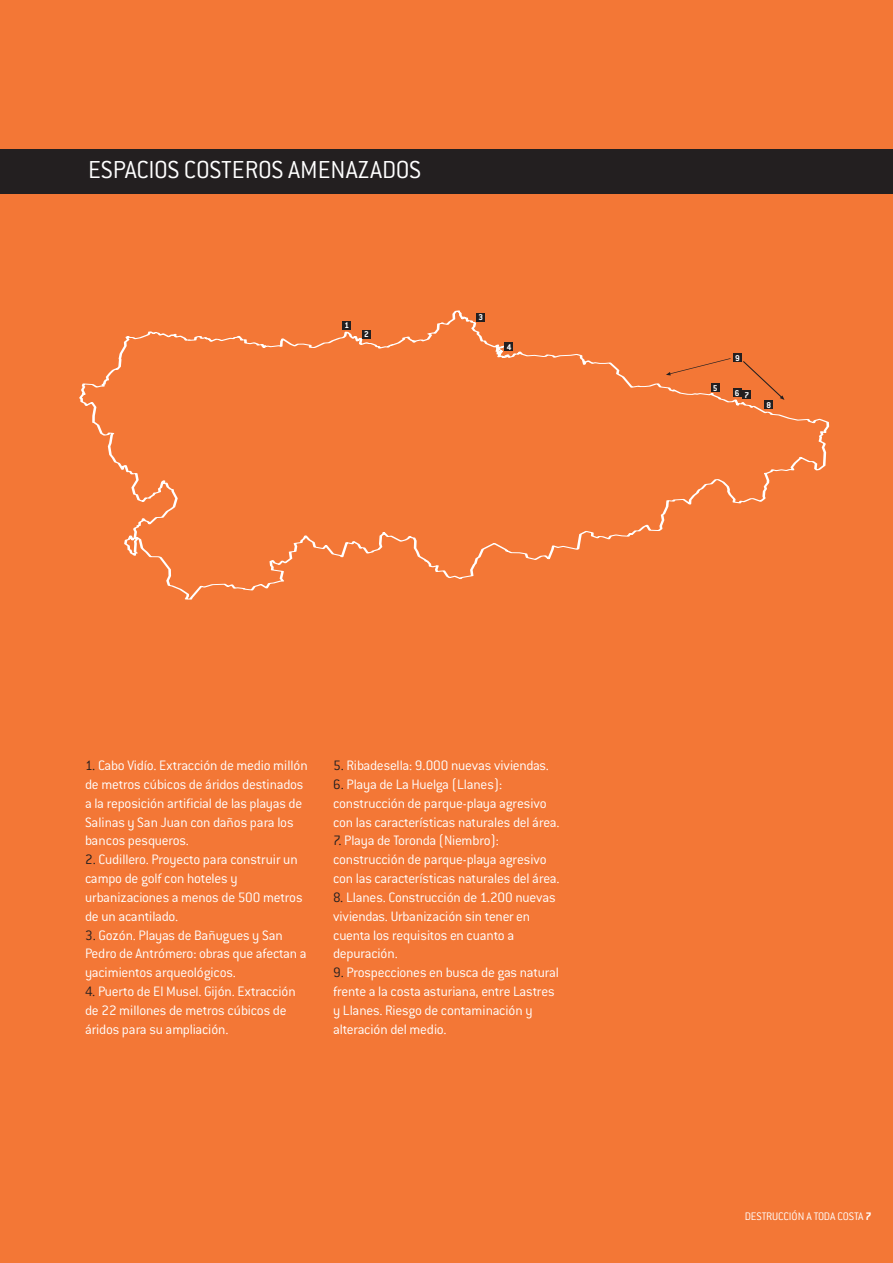
<style>
.page{position:relative;width:893px;height:1263px;background:#f37736}
.page>*{position:absolute;margin:0;border:0;box-sizing:border-box;transform-origin:0 0}
.t1{font:300 27px "Conduit ITC";letter-spacing:-.01em;color:#fff}
.t2{font:300 15px/18.8px "Conduit ITC";letter-spacing:-.015em;color:#fff}
.t3{font:300 12px "Conduit ITC";letter-spacing:-.015em;color:#fff}
.s1{color:#231f20}
.s2{font-weight:700}
</style>
<div class="page">
<svg style="left:79px;top:310px;width:751px;height:290px"></svg>
<div style="left:342px;top:321px;width:9px;height:9px;background:#231f20"></div>
<div style="left:362px;top:330px;width:9px;height:9px;background:#231f20"></div>
<div style="left:476px;top:313px;width:9px;height:9px;background:#231f20"></div>
<div style="left:504px;top:342px;width:9px;height:9px;background:#231f20"></div>
<div style="left:711px;top:383px;width:9px;height:9px;background:#231f20"></div>
<div style="left:733px;top:388px;width:9px;height:9px;background:#231f20"></div>
<div style="left:764px;top:400px;width:9px;height:9px;background:#231f20"></div>
<div style="left:733px;top:353px;width:9px;height:9px;background:#231f20"></div>
<svg style="left:742px;top:361px;width:42px;height:39px"></svg>
<svg style="left:666px;top:358px;width:66px;height:17px"></svg>
<div style="left:0;top:149px;width:893px;height:44px;background:#231f20"></div>
<h1 class="t1" style="left:88px;top:161px;width:334px">ESPACIOS COSTEROS AMENAZADOS</h1>
<p class="t2" style="left:85px;top:758px;width:224px"><span class="s1">1.</span> Cabo Vidío. Extracción de medio millón de metros cúbicos de áridos destinados a la reposición artificial de las playas de Salinas y San Juan con daños para los bancos pesqueros.</p>
<p class="t2" style="left:85px;top:852px;width:219px"><span class="s1">2.</span> Cudillero. Proyecto para construir un campo de golf con hoteles y urbanizaciones a menos de 500 metros de un acantilado.</p>
<p class="t2" style="left:85px;top:927px;width:223px"><span class="s1">3.</span> Gozón. Playas de Bañugues y San<br>Pedro de Antrómero: obras que afectan a yacimientos arqueológicos.</p>
<p class="t2" style="left:85px;top:984px;width:212px"><span class="s1">4.</span> Puerto de El Musel. Gijón. Extracción de 22 millones de metros cúbicos de áridos para su ampliación.</p>
<p class="t2" style="left:333px;top:758px;width:217px"><span class="s1">5.</span> Ribadesella: 9.000 nuevas viviendas.</p>
<p class="t2" style="left:333px;top:776px;width:228px"><span class="s1">6.</span> Playa de La Huelga (Llanes): construcción de parque-playa agresivo con las características naturales del área.</p>
<p class="t2" style="left:333px;top:833px;width:228px"><span class="s1">7.</span> Playa de Toronda (Niembro): construcción de parque-playa agresivo con las características naturales del área.</p>
<p class="t2" style="left:333px;top:889px;width:224px"><span class="s1">8.</span> Llanes. Construcción de 1.200 nuevas viviendas. Urbanización sin tener en cuenta los requisitos en cuanto a depuración.</p>
<p class="t2" style="left:333px;top:965px;width:227px"><span class="s1">9.</span> Prospecciones en busca de gas natural frente a la costa asturiana, entre Lastres y Llanes. Riesgo de contaminación y alteración del medio.</p>
<p class="t3" style="left:745px;top:1213px;width:128px">DESTRUCCIÓN A TODA COSTA <span class="s2">7</span></p>
</div>
